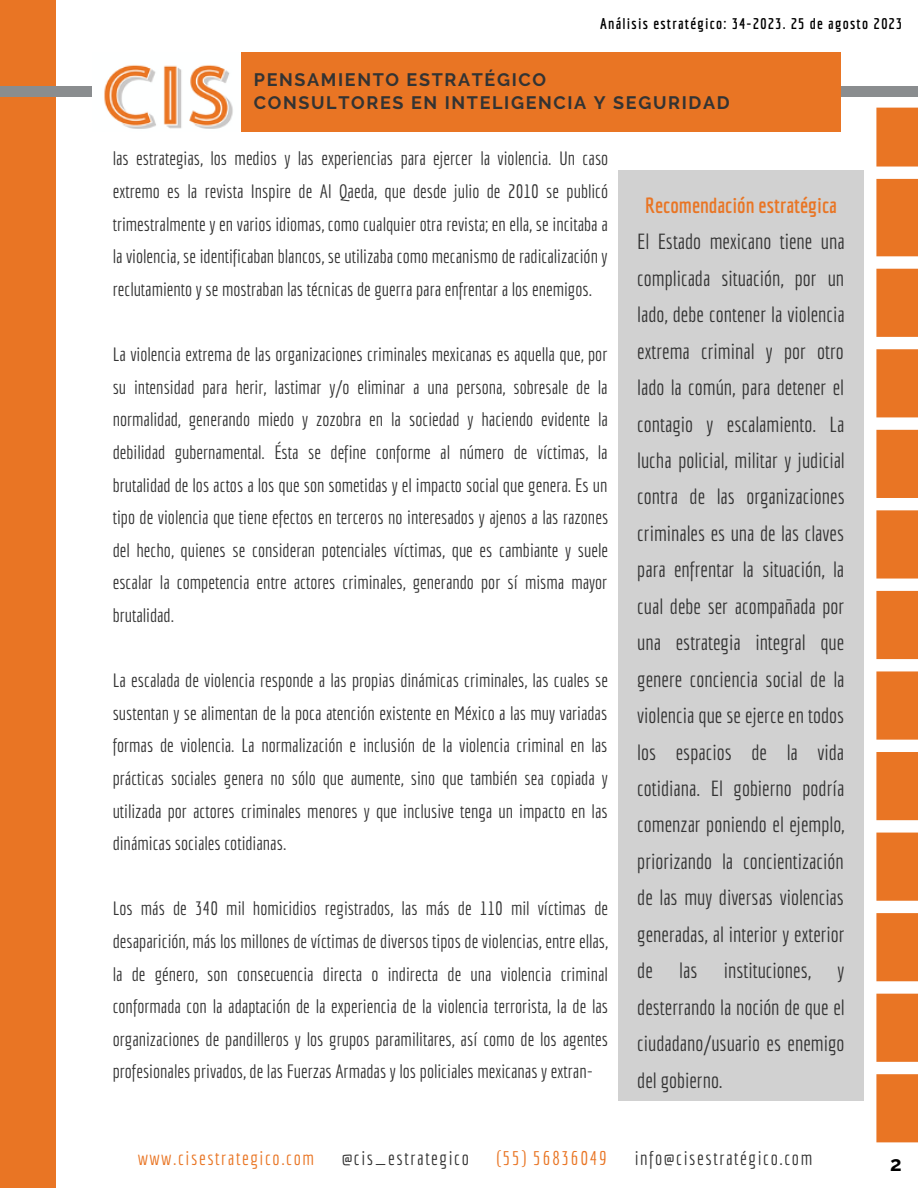
<style>
.page{position:relative;width:918px;height:1188px;background:#fff}
.page>*{position:absolute;margin:0;border:0;box-sizing:border-box;transform-origin:0 0}
.t1{font:21.3px/36.5px "Economica";color:#333;text-align:justify}
.t2{font:700 21.3px "Economica";color:#e97524}
.t3{font:700 20.55px "Raleway";color:#000}
.t4{font:19.2px "Economica";letter-spacing:.08em;color:#333}
.t5{font:19.2px "Economica";letter-spacing:.08em;color:#e97524}
.t6{font:18.9px/32.5px "Economica";color:#333;text-align:justify}
.t7{font:700 18px "Raleway";letter-spacing:.09em;color:#333}
.t8{font:700 15.3px "Economica";letter-spacing:.08em;color:#000}
</style>
<div class="page">
<div style="left:0;top:0;width:56px;height:1188px;background:#e97524"></div>
<div style="left:0;top:87px;width:918px;height:10px;background:#8a8d8f"></div>
<svg style="left:876px;top:108px;width:42px;height:1034px;background:#ec8b47"></svg>
<img style="left:92px;top:65px;width:149px;height:64px">
<div style="left:241px;top:52px;width:600px;height:80px;background:#e97524"></div>
<div style="left:619px;top:170px;width:245px;height:931px;background:#d1d1d1"></div>
<p class="t8" style="left:600px;top:15px;width:304px">Análisis estratégico: 34-2023. 25 de agosto 2023</p>
<p class="t7" style="left:254px;top:69px;width:294px">PENSAMIENTO ESTRATÉGICO</p>
<p class="t7" style="left:254px;top:92px;width:477px">CONSULTORES EN INTELIGENCIA Y SEGURIDAD</p>
<p class="t6" style="left:113px;top:142px;width:497px">las estrategias, los medios y las experiencias para ejercer la violencia. Un caso extremo es la revista Inspire de Al Qaeda, que desde julio de 2010 se publicó trimestralmente y en varios idiomas, como cualquier otra revista; en ella, se incitaba a la violencia, se identificaban blancos, se utilizaba como mecanismo de radicalización y reclutamiento y se mostraban las técnicas de guerra para enfrentar a los enemigos.</p>
<p class="t6" style="left:113px;top:338px;width:497px">La violencia extrema de las organizaciones criminales mexicanas es aquella que, por su intensidad para herir, lastimar y/o eliminar a una persona, sobresale de la normalidad, generando miedo y zozobra en la sociedad y haciendo evidente la debilidad gubernamental. Ésta se define conforme al número de víctimas, la brutalidad de los actos a los que son sometidas y el impacto social que genera. Es un tipo de violencia que tiene efectos en terceros no interesados y ajenos a las razones del hecho, quienes se consideran potenciales víctimas, que es cambiante y suele escalar la competencia entre actores criminales, generando por sí misma mayor brutalidad.</p>
<p class="t6" style="left:113px;top:664px;width:497px">La escalada de violencia responde a las propias dinámicas criminales, las cuales se sustentan y se alimentan de la poca atención existente en México a las muy variadas formas de violencia. La normalización e inclusión de la violencia criminal en las prácticas sociales genera no sólo que aumente, sino que también sea copiada y utilizada por actores criminales menores y que inclusive tenga un impacto en las dinámicas sociales cotidianas.</p>
<p class="t6" style="left:113px;top:892px;width:497px">Los más de 340 mil homicidios registrados, las más de 110 mil víctimas de desaparición, más los millones de víctimas de diversos tipos de violencias, entre ellas, la de género, son consecuencia directa o indirecta de una violencia criminal conformada con la adaptación de la experiencia de la violencia terrorista, la de las organizaciones de pandilleros y los grupos paramilitares, así como de los agentes profesionales privados, de las Fuerzas Armadas y los policiales mexicanas y extran-</p>
<p class="t2" style="left:645px;top:193px;width:193px">Recomendación estratégica</p>
<p class="t1" style="left:637px;top:223px;width:209px">El Estado mexicano tiene una complicada situación, por un lado, debe contener la violencia extrema criminal y por otro lado la común, para detener el contagio y escalamiento. La lucha policial, militar y judicial contra de las organizaciones criminales es una de las claves para enfrentar la situación, la cual debe ser acompañada por una estrategia integral que genere conciencia social de la violencia que se ejerce en todos los espacios de la vida cotidiana. El gobierno podría comenzar poniendo el ejemplo, priorizando la concientización de las muy diversas violencias generadas, al interior y exterior de las instituciones, y desterrando la noción de que el ciudadano/usuario es enemigo del gobierno.</p>
<p class="t5" style="left:138px;top:1147px;width:178px">www.cisestrategico.com</p>
<p class="t4" style="left:342px;top:1147px;width:129px">@cis_estrategico</p>
<p class="t5" style="left:497px;top:1147px;width:112px">(55) 56836049</p>
<p class="t4" style="left:635px;top:1147px;width:179px">info@cisestratégico.com</p>
<p class="t3" style="left:890px;top:1151px;width:13px">2</p>
</div>
